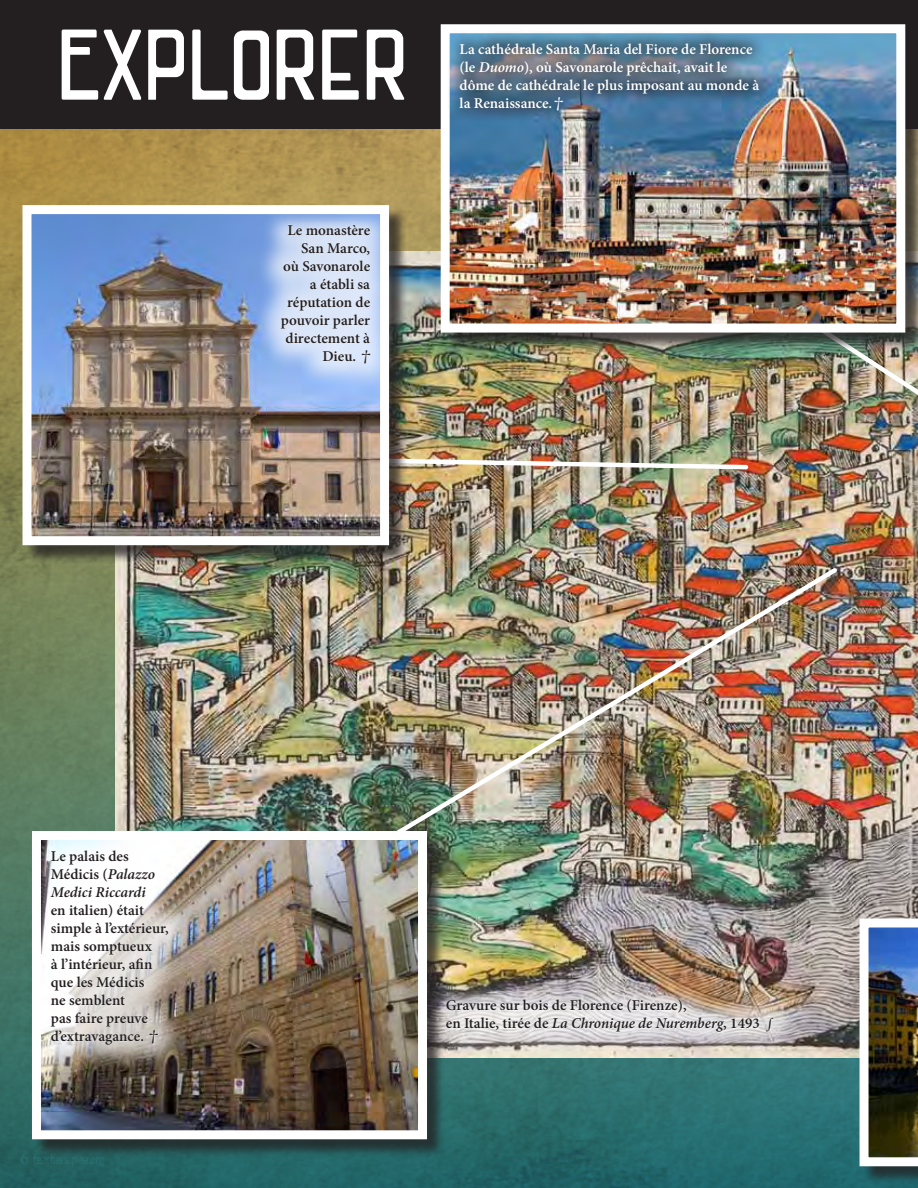
<style>
.page{position:relative;width:918px;height:1188px;background:#fff}
.page>*{position:absolute;margin:0;border:0;box-sizing:border-box;transform-origin:0 0}
.t1{font:90px "SMN Firenze";color:#fff}
.t2{font:600 15px/18px "Minion Pro";color:#231f20}
.t3{font:600 15px/18px "Minion Pro";color:#fff}
.t4{font:italic 600 15px/18px "Minion Pro";letter-spacing:-.005em;color:#231f20}
.s1{font-family:"Vani";font-weight:400;font-size:22.5px}
.s2{font-style:italic}
.s3{font-style:normal}
.s4{font-weight:400;font-size:14.25px}
</style>
<div class="page">
<img style="left:0;top:129px;width:918px;height:1059px">
<div style="left:0;top:0;width:918px;height:129px;background:#231f20"></div>
<img style="left:116px;top:252px;width:802px;height:805px">
<img style="left:501px;top:351px;width:417px;height:68px">
<img style="left:380px;top:564px;width:461px;height:282px">
<img style="left:408px;top:456px;width:343px;height:16px">
<div style="left:862px;top:921px;width:56px;height:264px;background:#231f20;opacity:.75"></div>
<img style="left:860px;top:919px;width:58px;height:247px">
<div style="left:443px;top:27px;width:475px;height:324px;background:#231f20;opacity:.75"></div>
<img style="left:451px;top:34px;width:444px;height:289px">
<div style="left:441px;top:24px;width:464px;height:309px;border:9px solid #fff"></div>
<svg style="left:444px;top:27px;width:327px;height:95px;background:#617f96"></svg>
<div style="left:34px;top:833px;width:412px;height:325px;background:#231f20;opacity:.75"></div>
<img style="left:42px;top:841px;width:375px;height:288px">
<div style="left:32px;top:831px;width:395px;height:308px;border:9px solid #fff"></div>
<div style="left:33px;top:832px;width:159px;height:235px;background:#fff;opacity:.6"></div>
<svg style="left:35px;top:834px;width:145px;height:223px"></svg>
<div style="left:25px;top:207px;width:383px;height:357px;background:#231f20;opacity:.75"></div>
<img style="left:32px;top:215px;width:347px;height:320px">
<div style="left:22px;top:205px;width:367px;height:340px;border:9px solid #fff"></div>
<div style="left:252px;top:206px;width:141px;height:180px;background:#fff;opacity:.6"></div>
<svg style="left:265px;top:208px;width:117px;height:167px;background:#ccdbf5"></svg>
<div style="left:428px;top:982px;width:368px;height:72px;background:#fff;opacity:.6"></div>
<svg style="left:431px;top:984px;width:353px;height:61px;background:#c6bebb"></svg>
<h1 class="t1" style="left:59px;top:13px;width:350px">EXPLORER</h1>
<p class="t2" style="left:287px;top:221px;width:84px">Le monastère</p>
<p class="t2" style="left:301px;top:239px;width:71px">San Marco,</p>
<p class="t2" style="left:283px;top:257px;width:88px">où Savonarole</p>
<p class="t2" style="left:310px;top:275px;width:62px">a établi sa</p>
<p class="t2" style="left:287px;top:293px;width:84px">réputation de</p>
<p class="t2" style="left:281px;top:311px;width:91px">pouvoir parler</p>
<p class="t2" style="left:286px;top:329px;width:86px">directement à</p>
<p class="t2" style="left:322px;top:347px;width:54px">Dieu. <span class="s1">†</span></p>
<p class="t3" style="left:460px;top:40px;width:301px">La cathédrale Santa Maria del Fiore de Florence (le <span class="s2">Duomo</span>), où Savonarole prêchait, avait le dôme de cathédrale le plus imposant au monde à la Renaissance.<span class="s1">†</span></p>
<p class="t4" style="left:51px;top:847px;width:106px"><span class="s3">Le palais des<br>Médicis (</span>Palazzo<br>Medici Riccardi</p>
<p class="t2" style="left:51px;top:901px;width:120px">en italien) était simple à l’extérieur, mais somptueux<br>à l’intérieur, afin que les Médicis<br>ne semblent<br>pas faire preuve d’extravagance. <span class="s1">†</span></p>
<p class="t2" style="left:446px;top:997px;width:330px">Gravure sur bois de Florence (Firenze),<br>en Italie, tirée de <span class="s2">La Chronique de Nuremberg</span>, 1493 <span class="s4">∫</span></p>
</div>
